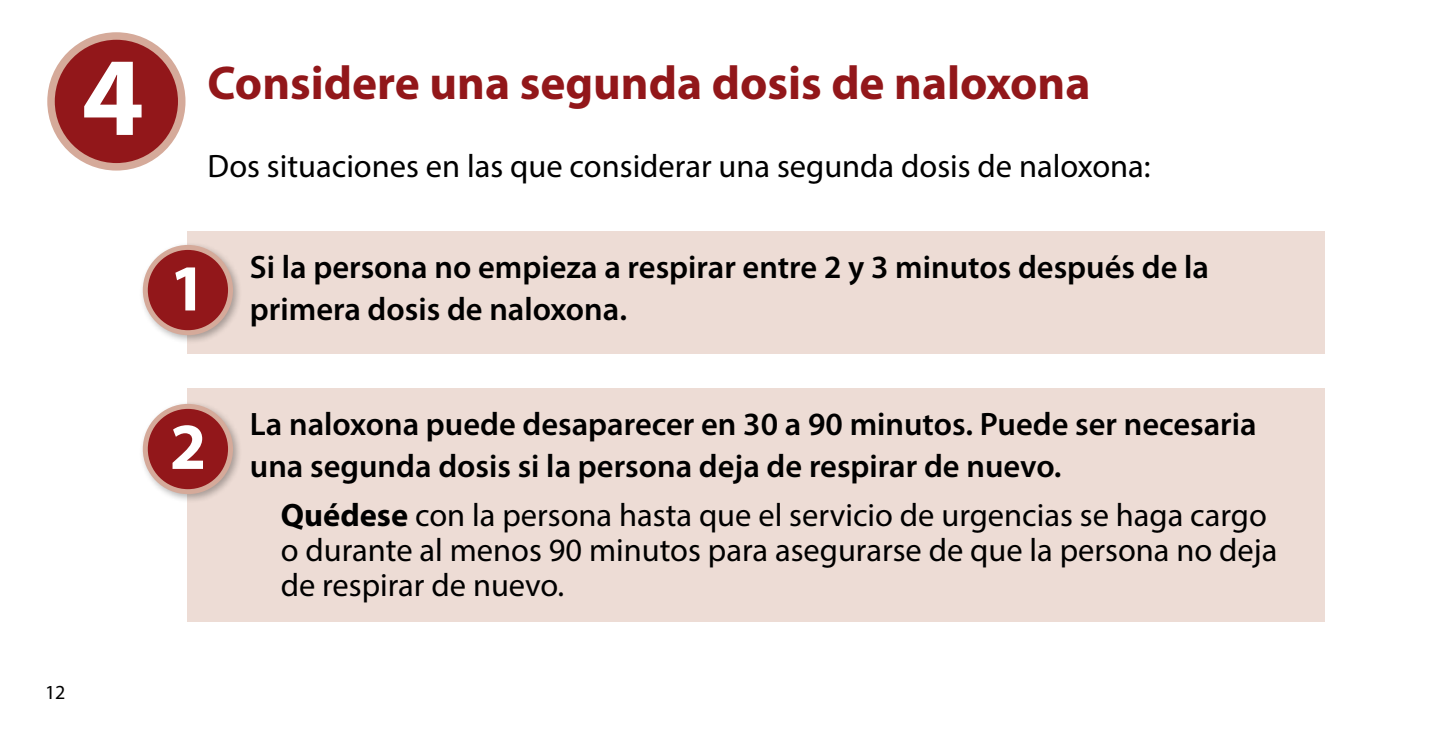
<style>
.page{position:relative;width:1440px;height:743px;background:#fff}
.page>*{position:absolute;margin:0;border:0;box-sizing:border-box;transform-origin:0 0}
.t1{font:700 112.5px "Myriad Pro";color:#fff}
.t2{font:700 66px "Myriad Pro";color:#fff}
.t3{font:700 47.5px "Myriad Pro";color:#92171a}
.t4{font:32.5px/35px "Myriad Pro";color:#000}
.t5{font:600 32.5px/42.5px "Myriad Pro";color:#000}
.t6{font:20px "Myriad Pro";color:#000}
.s1{font-weight:700}
</style>
<div class="page">
<div style="left:51px;top:36px;width:131px;height:131px;background:#92171a;border-radius:50%"></div>
<div style="left:47px;top:32px;width:139px;height:138px;border:8px solid #d5aa9a;border-radius:50%"></div>
<div style="left:187px;top:231px;width:1137px;height:122px;background:#eddcd5"></div>
<div style="left:140px;top:242px;width:102px;height:102px;background:#000;opacity:.3"></div>
<div style="left:145px;top:247px;width:86px;height:85px;background:#92171a;border-radius:50%"></div>
<div style="left:143px;top:245px;width:90px;height:90px;border:5px solid #d5aa9a;border-radius:50%"></div>
<div style="left:187px;top:388px;width:1137px;height:233px;background:#eddcd5"></div>
<div style="left:140px;top:400px;width:102px;height:103px;background:#000;opacity:.3"></div>
<div style="left:145px;top:406px;width:86px;height:85px;background:#92171a;border-radius:50%"></div>
<div style="left:143px;top:404px;width:90px;height:90px;border:5px solid #d5aa9a;border-radius:50%"></div>
<h2 class="t1" style="left:82px;top:24px;width:64px">4</h2>
<h2 class="t3" style="left:208px;top:52px;width:884px">Considere una segunda dosis de naloxona</h2>
<p class="t4" style="left:208px;top:148px;width:945px">Dos situaciones en las que considerar una segunda dosis de naloxona:</p>
<h3 class="t2" style="left:170px;top:245px;width:38px">1</h3>
<p class="t5" style="left:250px;top:246px;width:961px">Si la persona no empieza a respirar entre 2 y 3 minutos después de la primera dosis de naloxona.</p>
<p class="t6" style="left:45px;top:680px;width:22px">12</p>
<h3 class="t2" style="left:170px;top:403px;width:38px">2</h3>
<p class="t5" style="left:250px;top:403px;width:1008px">La naloxona puede desaparecer en 30 a 90 minutos. Puede ser necesaria una segunda dosis si la persona deja de respirar de nuevo.</p>
<p class="t4" style="left:281px;top:497px;width:998px"><span class="s1">Quédese</span> con la persona hasta que el servicio de urgencias se haga cargo o durante al menos 90 minutos para asegurarse de que la persona no deja de respirar de nuevo.</p>
</div>
